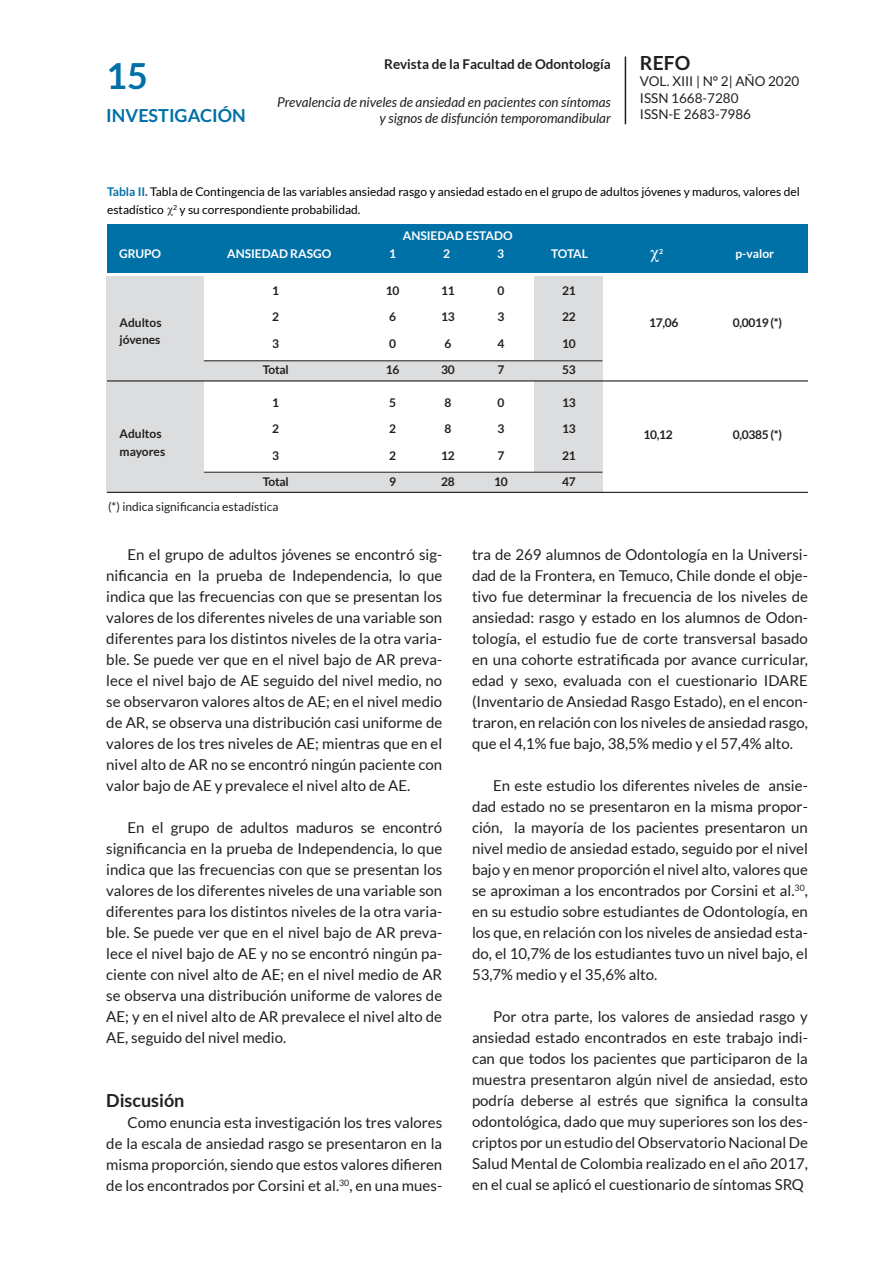
<style>
.page{position:relative;width:893px;height:1263px;background:#fff}
.page>*{position:absolute;margin:0;border:0;box-sizing:border-box;transform-origin:0 0}
.t1{font:700 36px "Lato";color:#0071a7}
.t2{font:700 19.5px "Lato";color:#231f20}
.t3{font:700 18px "Lato";color:#0071a7}
.t4{font:700 18px "Lato";color:#231f20}
.t5{font:18px "Times New Roman";color:#fff}
.t6{font:15px/21px "Lato";color:#231f20;text-align:justify}
.t7{font:italic 13.5px "Lato";color:#231f20}
.t8{font:13.5px/16.2px "Lato";color:#231f20}
.t9{font:700 13.5px "Lato";color:#231f20}
.t10{font:12px/17.9px "Lato";color:#000}
.t11{font:700 12px "Lato";letter-spacing:-.025em;color:#231f20}
.t12{font:700 12px "Lato";color:#fff}
.t13{font:12px "Lato";color:#231f20}
.t14{font:700 12px/17.5px "Lato";color:#231f20}
.t15{font:12px "Times New Roman";color:#231f20}
.t16{font:700 7.05px "Lato";color:#fff}
.s1{font-weight:700;color:#0071a7}
.s2{font-weight:700;color:#26348c}
</style>
<div class="page">
<div style="left:106px;top:276px;width:98px;height:216px;background:#dcdddf"></div>
<div style="left:534px;top:276px;width:68px;height:216px;background:#dcdddf"></div>
<div style="left:204px;top:361px;width:385px;height:20px;background:#dcdddf"></div>
<div style="left:204px;top:473px;width:385px;height:20px;background:#dcdddf"></div>
<div style="left:107px;top:224px;width:701px;height:49px;background:#0071a7"></div>
<hr style="left:204px;top:361px;width:398px;height:1px;background:#231f20">
<hr style="left:204px;top:472px;width:398px;height:1px;background:#231f20">
<hr style="left:107px;top:381px;width:701px;height:1px;background:#000">
<hr style="left:107px;top:492px;width:701px;height:1px;background:#000">
<hr style="left:625px;top:57px;width:1px;height:67px;background:#231f20">
<p class="t9" style="left:384px;top:57px;width:228px">Revista de la Facultad de Odontología</p>
<p class="t7" style="left:277px;top:94px;width:335px">Prevalencia de niveles de ansiedad en pacientes con síntomas</p>
<h1 class="t1" style="left:106px;top:55px;width:43px">15</h1>
<p class="t3" style="left:106px;top:105px;width:141px">INVESTIGACIÓN</p>
<p class="t7" style="left:380px;top:111px;width:233px">y signos de disfunción temporomandibular</p>
<h2 class="t2" style="left:640px;top:52px;width:52px">REFO</h2>
<p class="t8" style="left:640px;top:73px;width:161px">VOL. XIII | N° 2| AÑO 2020<br>ISSN 1668-7280<br>ISSN-E 2683-7986</p>
<p class="t10" style="left:107px;top:183px;width:694px"><span class="s1">Tabla II</span><span class="s2">.</span> Tabla de Contingencia de las variables ansiedad rasgo y ansiedad estado en el grupo de adultos jóvenes y maduros, valores del estadístico <sup>2</sup> y su correspondiente probabilidad.</p>
<p class="t12" style="left:403px;top:229px;width:111px">ANSIEDAD ESTADO</p>
<p class="t12" style="left:119px;top:247px;width:44px">GRUPO</p>
<p class="t12" style="left:227px;top:247px;width:106px">ANSIEDAD RASGO</p>
<p class="t12" style="left:389px;top:247px;width:8px">1</p>
<p class="t12" style="left:443px;top:247px;width:8px">2</p>
<p class="t12" style="left:497px;top:247px;width:8px">3</p>
<p class="t12" style="left:551px;top:247px;width:38px">TOTAL</p>
<p class="t16" style="left:659px;top:248px;width:6px">2</p>
<p class="t12" style="left:735px;top:247px;width:40px">p-valor</p>
<p class="t15" style="left:168px;top:200px;width:7px">χ</p>
<p class="t5" style="left:651px;top:240px;width:9px">χ</p>
<p class="t14" style="left:120px;top:313px;width:44px">Adultos jóvenes</p>
<p class="t14" style="left:120px;top:425px;width:47px">Adultos mayores</p>
<p class="t11" style="left:272px;top:283px;width:8px">1</p>
<p class="t11" style="left:272px;top:310px;width:8px">2</p>
<p class="t11" style="left:272px;top:336px;width:8px">3</p>
<p class="t11" style="left:263px;top:363px;width:27px">Total</p>
<p class="t11" style="left:272px;top:395px;width:8px">1</p>
<p class="t11" style="left:272px;top:422px;width:8px">2</p>
<p class="t11" style="left:272px;top:448px;width:8px">3</p>
<p class="t11" style="left:263px;top:475px;width:27px">Total</p>
<p class="t11" style="left:386px;top:283px;width:15px">10</p>
<p class="t11" style="left:389px;top:310px;width:8px">6</p>
<p class="t11" style="left:389px;top:336px;width:8px">0</p>
<p class="t11" style="left:386px;top:363px;width:15px">16</p>
<p class="t11" style="left:389px;top:395px;width:8px">5</p>
<p class="t11" style="left:389px;top:422px;width:8px">2</p>
<p class="t11" style="left:389px;top:448px;width:8px">2</p>
<p class="t11" style="left:389px;top:475px;width:8px">9</p>
<p class="t11" style="left:441px;top:283px;width:15px">11</p>
<p class="t11" style="left:441px;top:310px;width:15px">13</p>
<p class="t11" style="left:444px;top:336px;width:8px">6</p>
<p class="t11" style="left:441px;top:363px;width:15px">30</p>
<p class="t11" style="left:444px;top:395px;width:8px">8</p>
<p class="t11" style="left:444px;top:422px;width:8px">8</p>
<p class="t11" style="left:441px;top:448px;width:15px">12</p>
<p class="t11" style="left:441px;top:475px;width:15px">28</p>
<p class="t13" style="left:108px;top:500px;width:172px">(*) indica significancia estadística</p>
<p class="t6" style="left:106px;top:544px;width:337px;text-indent:21px">En el grupo de adultos jóvenes se encontró sig&shy;nificancia en la prueba de Independencia, lo que indica que las frecuencias con que se presentan los valores de los diferentes niveles de una variable son diferentes para los distintos niveles de la otra varia&shy;ble. Se puede ver que en el nivel bajo de AR preva&shy;lece el nivel bajo de AE seguido del nivel medio, no se observaron valores altos de AE; en el nivel medio de AR, se observa una distribución casi uniforme de valores de los tres niveles de AE; mientras que en el nivel alto de AR no se encontró ningún paciente con valor bajo de AE y prevalece el nivel alto de AE.</p>
<p class="t6" style="left:106px;top:817px;width:337px;text-indent:21px">En el grupo de adultos maduros se encontró significancia en la prueba de Independencia, lo que indica que las frecuencias con que se presentan los valores de los diferentes niveles de una variable son diferentes para los distintos niveles de la otra varia&shy;ble. Se puede ver que en el nivel bajo de AR preva&shy;lece el nivel bajo de AE y no se encontró ningún pa&shy;ciente con nivel alto de AE; en el nivel medio de AR se observa una distribución uniforme de valores de AE; y en el nivel alto de AR prevalece el nivel alto de AE, seguido del nivel medio.</p>
<p class="t4" style="left:106px;top:1090px;width:80px">Discusión</p>
<p class="t6" style="left:106px;top:1111px;width:337px;text-indent:21px">Como enuncia esta investigación los tres valores de la escala de ansiedad rasgo se presentaron en la misma proporción, siendo que estos valores difieren de los encontrados por Corsini et al.<sup>30</sup>, en una mues-</p>
<p class="t11" style="left:497px;top:283px;width:8px">0</p>
<p class="t11" style="left:497px;top:310px;width:8px">3</p>
<p class="t11" style="left:497px;top:336px;width:8px">4</p>
<p class="t11" style="left:497px;top:363px;width:8px">7</p>
<p class="t11" style="left:497px;top:395px;width:8px">0</p>
<p class="t11" style="left:497px;top:422px;width:8px">3</p>
<p class="t11" style="left:497px;top:448px;width:8px">7</p>
<p class="t11" style="left:494px;top:475px;width:15px">10</p>
<p class="t11" style="left:562px;top:283px;width:15px">21</p>
<p class="t11" style="left:562px;top:310px;width:15px">22</p>
<p class="t11" style="left:562px;top:336px;width:15px">10</p>
<p class="t11" style="left:562px;top:363px;width:15px">53</p>
<p class="t11" style="left:562px;top:395px;width:15px">13</p>
<p class="t11" style="left:562px;top:422px;width:15px">13</p>
<p class="t11" style="left:562px;top:448px;width:15px">21</p>
<p class="t11" style="left:562px;top:475px;width:15px">47</p>
<p class="t11" style="left:649px;top:316px;width:31px">17,06</p>
<p class="t11" style="left:644px;top:428px;width:31px">10,12</p>
<p class="t11" style="left:733px;top:316px;width:51px">0,0019 (*)</p>
<p class="t11" style="left:733px;top:428px;width:51px">0,0385 (*)</p>
<p class="t6" style="left:472px;top:544px;width:337px">tra de 269 alumnos de Odontología en la Universi&shy;dad de la Frontera, en Temuco, Chile donde el obje&shy;tivo fue determinar la frecuencia de los niveles de ansiedad: rasgo y estado en los alumnos de Odon&shy;tología, el estudio fue de corte transversal basado en una cohorte estratificada por avance curricular, edad y sexo, evaluada con el cuestionario IDARE (Inventario de Ansiedad Rasgo Estado), en el encon&shy;traron, en relación con los niveles de ansiedad rasgo, que el 4,1% fue bajo, 38,5% medio y el 57,4% alto.</p>
<p class="t6" style="left:472px;top:775px;width:337px;text-indent:21px">En este estudio los diferentes niveles de ansie&shy;dad estado no se presentaron en la misma propor&shy;ción, la mayoría de los pacientes presentaron un nivel medio de ansiedad estado, seguido por el nivel bajo y en menor proporción el nivel alto, valores que se aproximan a los encontrados por Corsini et al.<sup>30</sup>, en su estudio sobre estudiantes de Odontología, en los que, en relación con los niveles de ansiedad esta&shy;do, el 10,7% de los estudiantes tuvo un nivel bajo, el 53,7% medio y el 35,6% alto.</p>
<p class="t6" style="left:472px;top:1006px;width:337px;text-indent:21px">Por otra parte, los valores de ansiedad rasgo y ansiedad estado encontrados en este trabajo indi&shy;can que todos los pacientes que participaron de la muestra presentaron algún nivel de ansiedad, esto podría deberse al estrés que significa la consulta odontológica, dado que muy superiores son los des&shy;criptos por un estudio del Observatorio Nacional De Salud Mental de Colombia realizado en el año 2017, en el cual se aplicó el cuestionario de síntomas SRQ</p>
</div>
